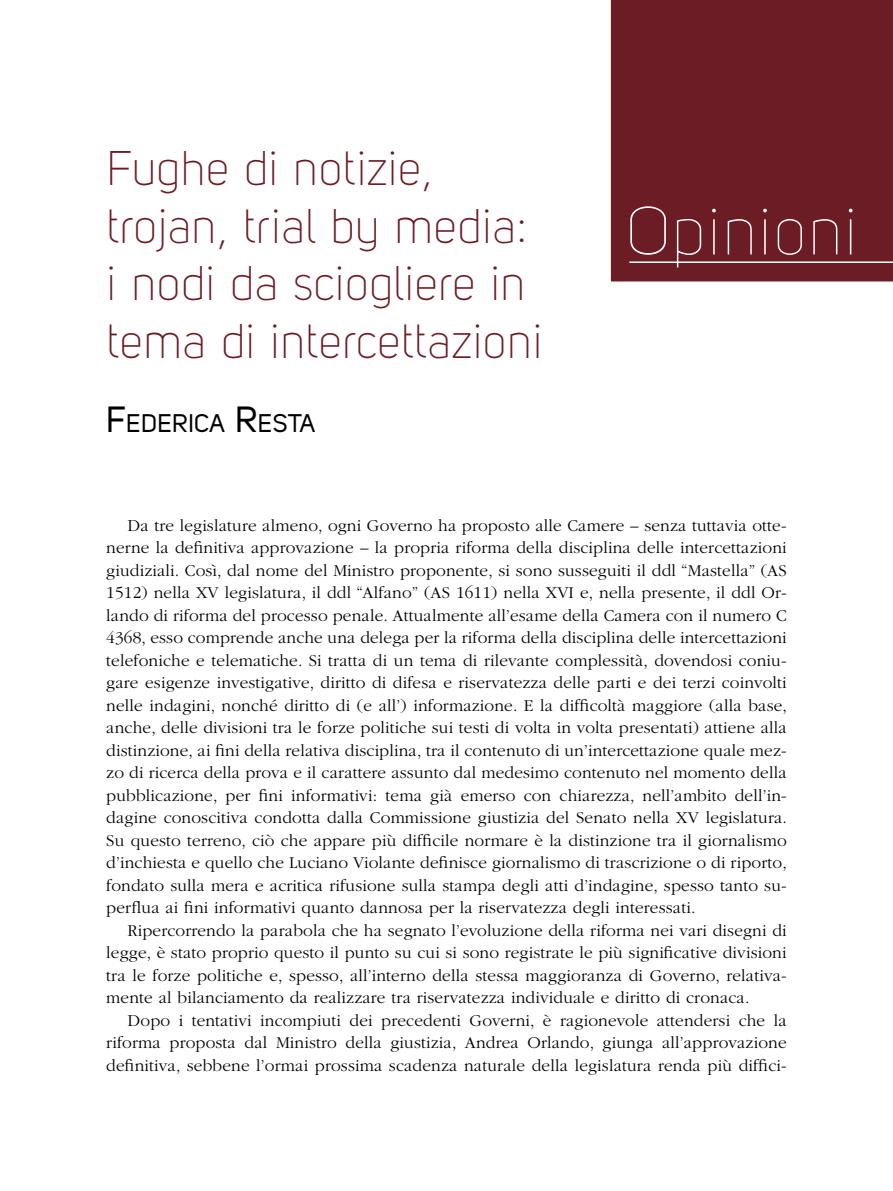
<style>
.page{position:relative;width:893px;height:1191px;background:#fff}
.page>*{position:absolute;margin:0;border:0;box-sizing:border-box;transform-origin:0 0}
.t1{font:67.5px "Uni Sans Thin";letter-spacing:.01em;color:#fff}
.t2{font:48px/57.6px "Uni Sans Light";color:#6b1c24}
.t3{font:25.2px "Uni Sans Regular";letter-spacing:.015em;color:#000}
.t4{font:300 17.25px/22.5px "ITC Garamond Std";letter-spacing:.01em;color:#000;text-align:justify}
.s1{font-size:36px}
</style>
<div class="page">
<div style="left:611px;top:0;width:282px;height:281px;background:#6b1c24"></div>
<hr style="left:629px;top:261px;width:264px;height:2px;background:#fff">
<h2 class="t2" style="left:106px;top:140px;width:438px">Fughe di notizie, trojan, trial by media: i nodi da sciogliere in tema di intercettazioni</h2>
<h3 class="t3" style="left:106px;top:408px;width:211px"><span class="s1">F</span>EDERICA <span class="s1">R</span>ESTA</h3>
<h1 class="t1" style="left:625px;top:194px;width:234px">Opinioni</h1>
<p class="t4" style="left:106px;top:514px;width:682px;text-indent:21px">Da tre legislature almeno, ogni Governo ha proposto alle Camere – senza tuttavia otte&shy;nerne la definitiva approvazione – la propria riforma della disciplina delle intercettazioni giudiziali. Così, dal nome del Ministro proponente, si sono susseguiti il ddl “Mastella” (AS 1512) nella XV legislatura, il ddl “Alfano” (AS 1611) nella XVI e, nella presente, il ddl Or&shy;lando di riforma del processo penale. Attualmente all’esame della Camera con il numero C 4368, esso comprende anche una delega per la riforma della disciplina delle intercettazioni telefoniche e telematiche. Si tratta di un tema di rilevante complessità, dovendosi coniu&shy;gare esigenze investigative, diritto di difesa e riservatezza delle parti e dei terzi coinvolti nelle indagini, nonché diritto di (e all’) informazione. E la difficoltà maggiore (alla base, anche, delle divisioni tra le forze politiche sui testi di volta in volta presentati) attiene alla distinzione, ai fini della relativa disciplina, tra il contenuto di un’intercettazione quale mez&shy;zo di ricerca della prova e il carattere assunto dal medesimo contenuto nel momento della pubblicazione, per fini informativi: tema già emerso con chiarezza, nell’ambito dell’in&shy;dagine conoscitiva condotta dalla Commissione giustizia del Senato nella XV legislatura.<br>Su questo terreno, ciò che appare più difficile normare è la distinzione tra il giornalismo d’inchiesta e quello che Luciano Violante definisce giornalismo di trascrizione o di riporto, fondato sulla mera e acritica rifusione sulla stampa degli atti d’indagine, spesso tanto su&shy;perflua ai fini informativi quanto dannosa per la riservatezza degli interessati.</p>
<p class="t4" style="left:106px;top:919px;width:682px;text-indent:21px">Ripercorrendo la parabola che ha segnato l’evoluzione della riforma nei vari disegni di legge, è stato proprio questo il punto su cui si sono registrate le più significative divisioni tra le forze politiche e, spesso, all’interno della stessa maggioranza di Governo, relativa&shy;mente al bilanciamento da realizzare tra riservatezza individuale e diritto di cronaca.</p>
<p class="t4" style="left:106px;top:1009px;width:682px;text-indent:21px">Dopo i tentativi incompiuti dei precedenti Governi, è ragionevole attendersi che la riforma proposta dal Ministro della giustizia, Andrea Orlando, giunga all’approvazione definitiva, sebbene l’ormai prossima scadenza naturale della legislatura renda più diffici-</p>
</div>
